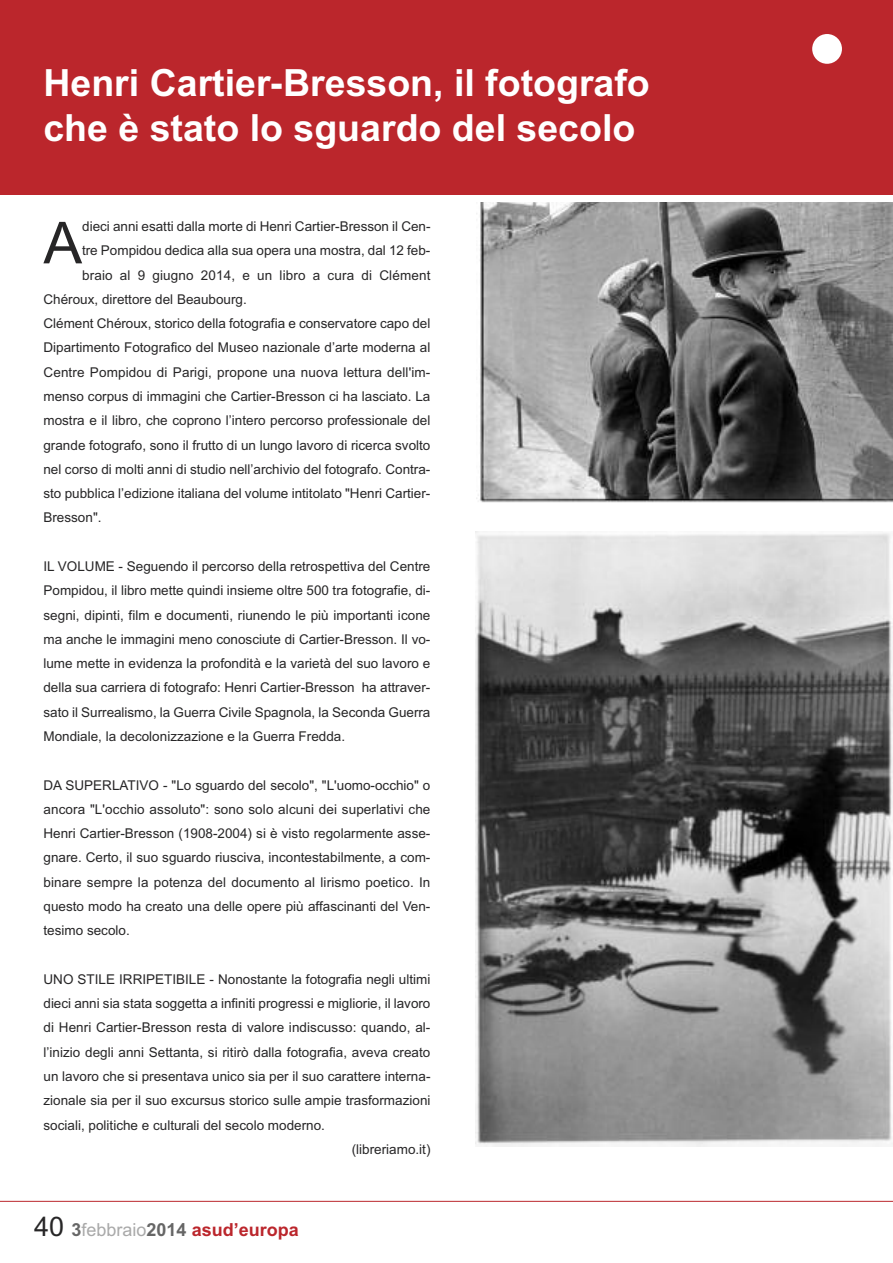
<style>
.page{position:relative;width:893px;height:1263px;background:#fff}
.page>*{position:absolute;margin:0;border:0;box-sizing:border-box;transform-origin:0 0}
.t1{font:57.9px "Arial";color:#272627}
.t2{font:700 37.5px/45px "Arial";color:#fff}
.t3{font:700 18px "Arial";color:#bb262c}
.t4{font:13.5px/24.3px "Arial";color:#272627;text-align:justify}
.s1{font-weight:400;font-size:27px;color:#272627}
.s2{color:#666}
.s3{font-weight:400;color:#a9a9a9}
</style>
<div class="page">
<div style="left:0;top:0;width:893px;height:194px;background:#bb262c"></div>
<div style="left:812px;top:34px;width:30px;height:30px;background:#fff;border-radius:50%"></div>
<hr style="left:0;top:1201px;width:893px;height:1px;background:#bb262c">
<img style="left:476px;top:203px;width:417px;height:300px">
<img style="left:475px;top:532px;width:418px;height:615px">
<h2 class="t2" style="left:43px;top:60px;width:608px">Henri Cartier-Bresson, il fotografo che è stato lo sguardo del secolo</h2>
<h1 class="t1" style="left:43px;top:209px;width:40px">A</h1>
<p class="t4" style="left:82px;top:214px;width:350px">dieci anni esatti dalla morte di Henri Cartier-Bresson il Cen-</p>
<p class="t4" style="left:82px;top:238px;width:350px">tre Pompidou dedica alla sua opera una mostra, dal 12 feb-</p>
<p class="t4" style="left:82px;top:263px;width:350px">braio al 9 giugno 2014, e un libro a cura di Clément</p>
<p class="t4" style="left:43px;top:287px;width:205px">Chéroux, direttore del Beaubourg.</p>
<p class="t4" style="left:43px;top:311px;width:388px">Clément Chéroux, storico della fotografia e conservatore capo del</p>
<p class="t4" style="left:43px;top:336px;width:388px">Dipartimento Fotografico del Museo nazionale d’arte moderna al</p>
<p class="t4" style="left:43px;top:360px;width:388px">Centre Pompidou di Parigi, propone una nuova lettura dell'im-</p>
<p class="t4" style="left:43px;top:384px;width:388px">menso corpus di immagini che Cartier-Bresson ci ha lasciato. La</p>
<p class="t4" style="left:43px;top:408px;width:388px">mostra e il libro, che coprono l’intero percorso professionale del</p>
<p class="t4" style="left:43px;top:433px;width:388px">grande fotografo, sono il frutto di un lungo lavoro di ricerca svolto</p>
<p class="t4" style="left:43px;top:457px;width:388px">nel corso di molti anni di studio nell’archivio del fotografo. Contra-</p>
<p class="t4" style="left:43px;top:481px;width:388px">sto pubblica l’edizione italiana del volume intitolato "Henri Cartier-</p>
<p class="t4" style="left:43px;top:506px;width:60px">Bresson".</p>
<p class="t4" style="left:43px;top:554px;width:388px">IL VOLUME - Seguendo il percorso della retrospettiva del Centre Pompidou, il libro mette quindi insieme oltre 500 tra fotografie, di&shy;segni, dipinti, film e documenti, riunendo le più importanti icone ma anche le immagini meno conosciute di Cartier-Bresson. Il vo&shy;lume mette in evidenza la profondità e la varietà del suo lavoro e della sua carriera di fotografo: Henri Cartier-Bresson ha attraver&shy;sato il Surrealismo, la Guerra Civile Spagnola, la Seconda Guerra Mondiale, la decolonizzazione e la Guerra Fredda.</p>
<p class="t4" style="left:43px;top:773px;width:388px">DA SUPERLATIVO - "Lo sguardo del secolo", "L'uomo-occhio" o ancora "L'occhio assoluto": sono solo alcuni dei superlativi che Henri Cartier-Bresson (1908-2004) si è visto regolarmente asse&shy;gnare. Certo, il suo sguardo riusciva, incontestabilmente, a com&shy;binare sempre la potenza del documento al lirismo poetico. In questo modo ha creato una delle opere più affascinanti del Ven&shy;tesimo secolo.</p>
<p class="t4" style="left:44px;top:967px;width:388px">UNO STILE IRRIPETIBILE - Nonostante la fotografia negli ultimi</p>
<p class="t4" style="left:44px;top:991px;width:388px">dieci anni sia stata soggetta a infiniti progressi e migliorie, il lavoro</p>
<p class="t4" style="left:44px;top:1015px;width:388px">di Henri Cartier-Bresson resta di valore indiscusso: quando, al-</p>
<p class="t4" style="left:44px;top:1040px;width:388px">l’inizio degli anni Settanta, si ritirò dalla fotografia, aveva creato</p>
<p class="t4" style="left:44px;top:1064px;width:388px">un lavoro che si presentava unico sia per il suo carattere interna-</p>
<p class="t4" style="left:44px;top:1088px;width:388px">zionale sia per il suo excursus storico sulle ampie trasformazioni</p>
<p class="t4" style="left:44px;top:1113px;width:283px">sociali, politiche e culturali del secolo moderno.</p>
<p class="t4" style="left:352px;top:1137px;width:80px">(libreriamo.it)</p>
<h3 class="t3" style="left:34px;top:1219px;width:266px"><span class="s1">40</span> <span class="s2">3</span><span class="s3">febbraio</span><span class="s2">2014</span> asud’europa</h3>
</div>
